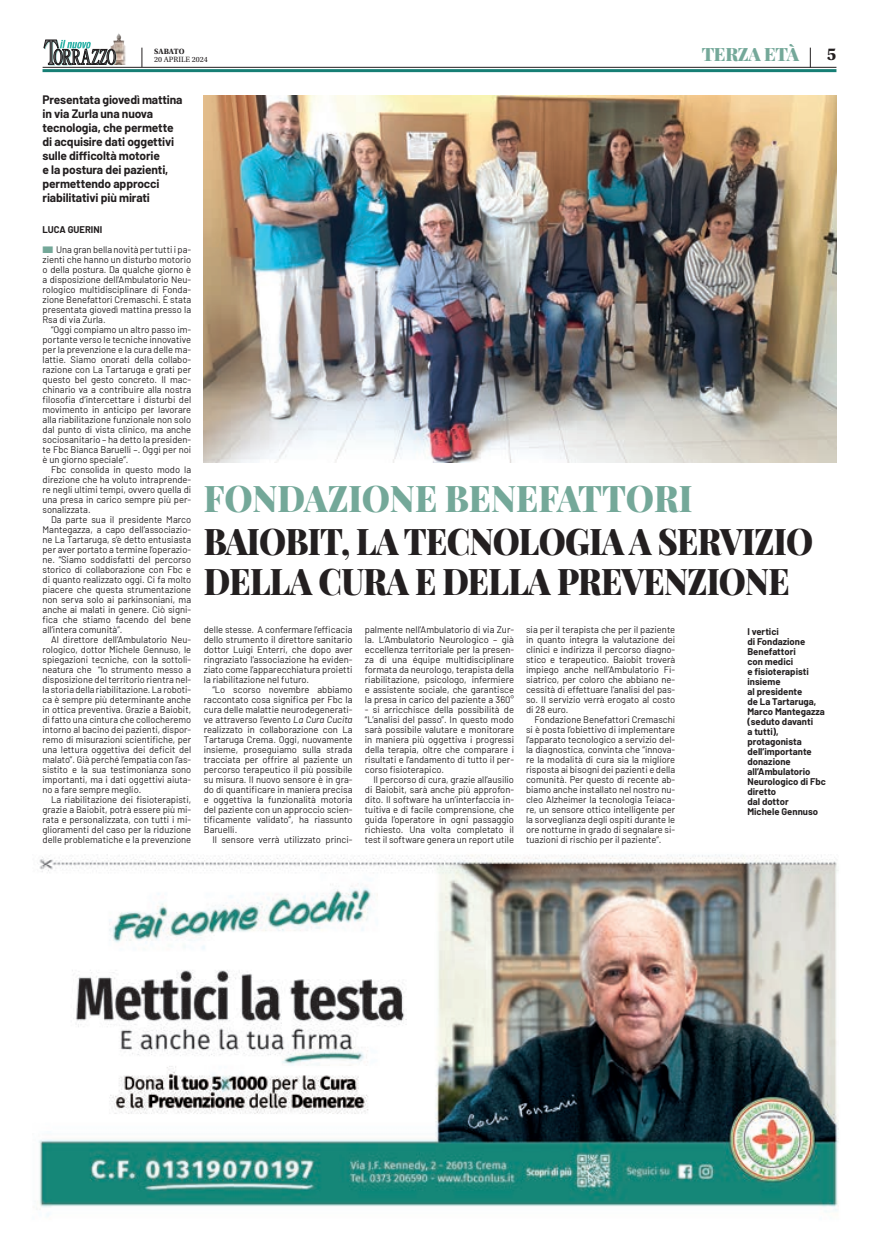
<style>
.page{position:relative;width:879px;height:1248px;background:#fff}
.page>*{position:absolute;margin:0;border:0;box-sizing:border-box;transform-origin:0 0}
.t1{font:900 36px/40px "Playfair Display";letter-spacing:-.02em;color:#231f20;scale:.91 1}
.t2{font:900 36px "Playfair Display";color:#74a899;scale:.95 1}
.t3{font:900 18px "Playfair Display";letter-spacing:-.02em;color:#74a899}
.t4{font:700 18px "Utopia Std";color:#231f20}
.t5{font:700 12px/14px "Barlow";letter-spacing:-.01em;color:#231f20}
.t6{font:9.5px/10px "Barlow";color:#231f20;text-align:justify}
.t7{font:700 9.5px/10px "Barlow";color:#231f20}
.t8{font:8px "Utopia Std";color:#231f20}
.t9{font:700 8px "Utopia Std";color:#231f20}
.s1{color:#74a899}
.s2{font-style:italic}
</style>
<div class="page">
<img style="left:116px;top:33px;width:10px;height:32px">
<svg style="left:44px;top:40px;width:72px;height:25px"></svg>
<hr style="left:43px;top:67px;width:793px;height:1px;background:#231f20">
<svg style="left:810px;top:48px;width:1px;height:20px"></svg>
<svg style="left:142px;top:48px;width:1px;height:19px"></svg>
<hr style="left:43px;top:69px;width:793px;height:3px;background:#167f75">
<img style="left:39px;top:854px;width:800px;height:362px">
<img style="left:204px;top:95px;width:632px;height:367px">
<p class="t9" style="left:154px;top:47px;width:32px">SABATO</p>
<p class="t8" style="left:154px;top:55px;width:55px">20 APRILE 2024</p>
<p class="t5" style="left:43px;top:91px;width:142px">Presentata giovedì mattina in via Zurla una nuova tecnologia, che permette di acquisire dati oggettivi sulle difficoltà motorie<br>e la postura dei pazienti, permettendo approcci riabilitativi più mirati</p>
<h2 class="t3" style="left:702px;top:40px;width:99px">TERZA ETÀ</h2>
<h2 class="t4" style="left:827px;top:44px;width:11px">5</h2>
<p class="t7" style="left:43px;top:223px;width:61px">LUCA GUERINI</p>
<p class="t6" style="left:43px;top:243px;width:150px"><span class="s1">■</span> Una gran bella novità per tutti i pa&shy;zienti che hanno un disturbo motorio o della postura. Da qualche giorno è a disposizione dell’Ambulatorio Neu&shy;rologico multidisciplinare di Fonda&shy;zione Benefattori Cremaschi. È stata presentata giovedì mattina presso la Rsa di via Zurla.</p>
<p class="t6" style="left:43px;top:323px;width:150px;text-indent:9px">“Oggi compiamo un altro passo im&shy;portante verso le tecniche innovative per la prevenzione e la cura delle ma&shy;lattie. Siamo onorati della collabo&shy;razione con La Tartaruga e grati per questo bel gesto concreto. Il mac&shy;chinario va a contribuire alla nostra filosofia d’intercettare i disturbi del movimento in anticipo per lavorare alla riabilitazione funzionale non solo dal punto di vista clinico, ma anche sociosanitario – ha detto la presiden&shy;te Fbc Bianca Baruelli –. Oggi per noi è un giorno speciale”.</p>
<p class="t6" style="left:43px;top:463px;width:150px;text-indent:9px">Fbc consolida in questo modo la direzione che ha voluto intraprende&shy;re negli ultimi tempi, ovvero quella di una presa in carico sempre più per&shy;sonalizzata.</p>
<p class="t6" style="left:43px;top:513px;width:150px;text-indent:9px">Da parte sua il presidente Marco Mantegazza, a capo dell’associazio&shy;ne La Tartaruga, s’è detto entusiasta per aver portato a termine l’operazio&shy;ne. “Siamo soddisfatti del percorso storico di collaborazione con Fbc e di quanto realizzato oggi. Ci fa molto piacere che questa strumentazione non serva solo ai parkinsoniani, ma anche ai malati in genere. Ciò signi&shy;fica che stiamo facendo del bene all’intera comunità”.</p>
<p class="t6" style="left:43px;top:633px;width:150px;text-indent:9px">Al direttore dell’Ambulatorio Neu&shy;rologico, dottor Michele Gennuso, le spiegazioni tecniche, con la sottoli&shy;neatura che “lo strumento messo a disposizione del territorio rientra nel&shy;la storia della riabilitazione. La roboti&shy;ca è sempre più determinante anche in ottica preventiva. Grazie a Baiobit, di fatto una cintura che collocheremo intorno al bacino dei pazienti, dispor&shy;remo di misurazioni scientifiche, per una lettura oggettiva dei deficit del malato”. Già perché l’empatia con l’as&shy;sistito e la sua testimonianza sono importanti, ma i dati oggettivi aiuta&shy;no a fare sempre meglio.</p>
<p class="t6" style="left:43px;top:793px;width:150px;text-indent:9px">La riabilitazione dei fisioterapisti, grazie a Baiobit, potrà essere più mi&shy;rata e personalizzata, con tutti i mi&shy;glioramenti del caso per la riduzione delle problematiche e la prevenzione</p>
<h1 class="t2" style="left:204px;top:470px;width:516px">FONDAZIONE BENEFATTORI</h1>
<h1 class="t1" style="left:204px;top:518px;width:671px">BAIOBIT, LA TECNOLOGIA A SERVIZIO<br>DELLA CURA E DELLA PREVENZIONE</h1>
<p class="t6" style="left:204px;top:623px;width:150px">delle stesse. A confermare l’efficacia dello strumento il direttore sanitario dottor Luigi Enterri, che dopo aver ringraziato l’associazione ha eviden&shy;ziato come l’apparecchiatura proietti la riabilitazione nel futuro.</p>
<p class="t6" style="left:204px;top:683px;width:150px;text-indent:9px">“Lo scorso novembre abbiamo raccontato cosa significa per Fbc la cura delle malattie neurodegenerati&shy;ve attraverso l’evento <span class="s2">La Cura Cucita </span>realizzato in collaborazione con La Tartaruga Crema. Oggi, nuovamente insieme, proseguiamo sulla strada tracciata per offrire al paziente un percorso terapeutico il più possibile su misura. Il nuovo sensore è in gra&shy;do di quantificare in maniera precisa e oggettiva la funzionalità motoria del paziente con un approccio scien&shy;tificamente validato”, ha riassunto Baruelli.</p>
<p class="t6" style="left:212px;top:833px;width:142px">Il sensore verrà utilizzato princi-</p>
<p class="t6" style="left:365px;top:623px;width:151px">palmente nell’Ambulatorio di via Zur&shy;la. L’Ambulatorio Neurologico – già eccellenza territoriale per la presen&shy;za di una équipe multidisciplinare formata da neurologo, terapista della riabilitazione, psicologo, infermiere e assistente sociale, che garantisce la presa in carico del paziente a 360°</p>
<p class="t6" style="left:365px;top:703px;width:151px">- si arricchisce della possibilità de “L’analisi del passo”. In questo modo sarà possibile valutare e monitorare in maniera più oggettiva i progressi della terapia, oltre che comparare i risultati e l’andamento di tutto il per&shy;corso fisioterapico.</p>
<p class="t6" style="left:365px;top:773px;width:151px;text-indent:9px">Il percorso di cura, grazie all’ausilio di Baiobit, sarà anche più approfon&shy;dito. Il software ha un’interfaccia in&shy;tuitiva e di facile comprensione, che guida l’operatore in ogni passaggio richiesto. Una volta completato il test il software genera un report utile</p>
<p class="t6" style="left:526px;top:623px;width:151px">sia per il terapista che per il paziente in quanto integra la valutazione dei clinici e indirizza il percorso diagno&shy;stico e terapeutico. Baiobit troverà impiego anche nell’Ambulatorio Fi&shy;siatrico, per coloro che abbiano ne&shy;cessità di effettuare l’analisi del pas&shy;so. Il servizio verrà erogato al costo di 28 euro.</p>
<p class="t6" style="left:526px;top:713px;width:151px;text-indent:9px">Fondazione Benefattori Cremaschi si è posta l’obiettivo di implementare l’apparato tecnologico a servizio del&shy;la diagnostica, convinta che “innova&shy;re la modalità di cura sia la migliore risposta ai bisogni dei pazienti e della comunità. Per questo di recente ab&shy;biamo anche installato nel nostro nu&shy;cleo Alzheimer la tecnologia Teiaca&shy;re, un sensore ottico intelligente per la sorveglianza degli ospiti durante le ore notturne in grado di segnalare si&shy;tuazioni di rischio per il paziente”.</p>
<p class="t7" style="left:747px;top:626px;width:80px">I vertici<br>di Fondazione<br>Benefattori<br>con medici<br>e fisioterapisti insieme<br>al presidente<br>de La Tartaruga,<br>Marco Mantegazza (seduto davanti<br>a tutti), protagonista dell’importante donazione all’Ambulatorio<br>Neurologico di Fbc diretto<br>dal dottor<br>Michele Gennuso</p>
</div>
